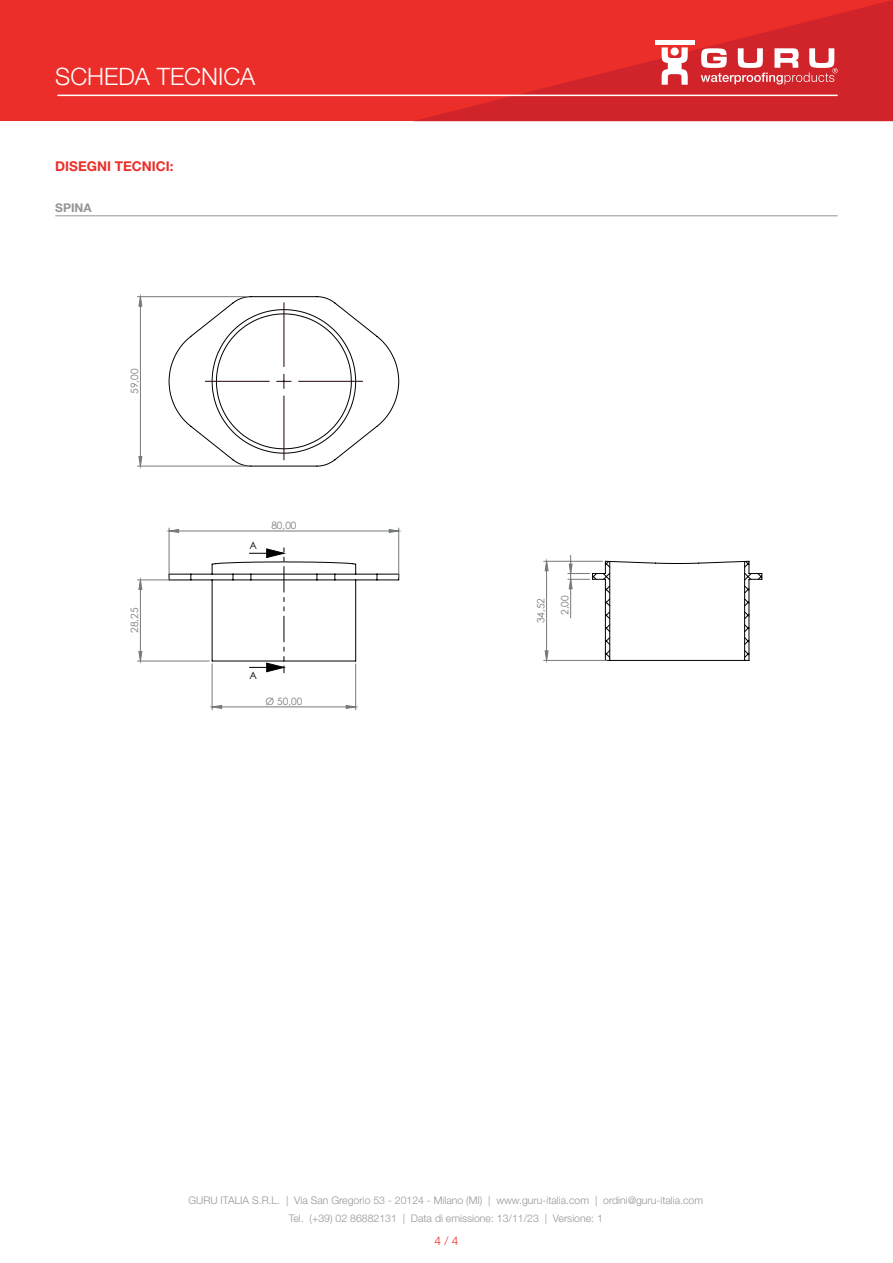
<style>
.page{position:relative;width:893px;height:1263px;background:#fff}
.page>*{position:absolute;margin:0;border:0;box-sizing:border-box;transform-origin:0 0}
.t1{font:300 24px "Helvetica Neue LT Std";color:#fff}
.t2{font:700 13.5px "Helvetica Neue LT Std";color:#eb2e29}
.t3{font:700 12px "Helvetica Neue LT Std";color:#939598}
.t4{font:300 12px "Helvetica Neue LT Std";color:#eb2e29}
.t5{font:300 10.5px/18px "Helvetica Neue LT Std";color:#939598;text-align:center}
.t6{font:10.2px "Century Gothic";color:#75797b}
.t7{font:10.2px "Century Gothic";color:#000001}
</style>
<div class="page">
<div style="left:0;top:0;width:893px;height:121px;background:#eb2e29"></div>
<svg style="left:412px;top:0;width:481px;height:121px"></svg>
<hr style="left:57px;top:95px;width:781px;height:1px;background:#fff">
<svg style="left:701px;top:48px;width:137px;height:36px;background:#e06c70"></svg>
<div style="left:655px;top:40px;width:39px;height:5px;background:#fff"></div>
<svg style="left:661px;top:47px;width:27px;height:38px"></svg>
<svg style="left:138px;top:296px;width:409px;height:413px"></svg>
<hr style="left:284px;top:302px;width:1px;height:65px;background:#1e0209">
<hr style="left:205px;top:381px;width:65px;height:1px;background:#1e0209">
<hr style="left:284px;top:396px;width:1px;height:64px;background:#1e0209">
<hr style="left:298px;top:381px;width:65px;height:1px;background:#1e0209">
<svg style="left:277px;top:374px;width:14px;height:14px"></svg>
<hr style="left:355px;top:664px;width:1px;height:46px;background:#75797b">
<hr style="left:212px;top:664px;width:1px;height:46px;background:#75797b">
<hr style="left:398px;top:528px;width:1px;height:49px;background:#75797b">
<hr style="left:169px;top:528px;width:1px;height:49px;background:#75797b">
<hr style="left:544px;top:561px;width:59px;height:1px;background:#75797b">
<hr style="left:544px;top:660px;width:63px;height:1px;background:#75797b">
<hr style="left:137px;top:466px;width:111px;height:1px;background:#75797b">
<hr style="left:137px;top:296px;width:111px;height:1px;background:#75797b">
<hr style="left:137px;top:661px;width:72px;height:1px;background:#75797b">
<hr style="left:137px;top:580px;width:51px;height:1px;background:#75797b">
<svg style="left:168px;top:529px;width:231px;height:179px"></svg>
<svg style="left:545px;top:555px;width:218px;height:105px"></svg>
<svg style="left:139px;top:297px;width:3px;height:364px"></svg>
<hr style="left:55px;top:215px;width:783px;height:1px;background:#939598">
<h1 class="t1" style="left:55px;top:62px;width:202px">SCHEDA TECNICA</h1>
<p class="t2" style="left:55px;top:158px;width:120px">DISEGNI TECNICI:</p>
<p class="t3" style="left:55px;top:200px;width:38px">SPINA</p>
<p class="t6" style="left:127px;top:394px;width:27px;rotate:-90deg">59,00</p>
<p class="t6" style="left:127px;top:633px;width:27px;rotate:-90deg">28,25</p>
<p class="t7" style="left:249px;top:538px;width:9px">A</p>
<p class="t6" style="left:271px;top:518px;width:27px">80,00</p>
<p class="t7" style="left:249px;top:668px;width:9px">A</p>
<p class="t6" style="left:266px;top:694px;width:38px">Ø 50,00</p>
<p class="t6" style="left:534px;top:623px;width:27px;rotate:-90deg">34,52</p>
<p class="t6" style="left:558px;top:615px;width:21px;rotate:-90deg">2,00</p>
<p class="t5" style="left:188px;top:1191px;width:516px">GURU ITALIA S.R.L. | Via San Gregorio 53 - 20124 - Milano (MI) | www.guru-italia.com | ordini@guru-italia.com<br>Tel. (+39) 02 86882131 | Data di emissione: 13/11/23 | Versione: 1</p>
<p class="t4" style="left:434px;top:1233px;width:26px">4 / 4</p>
</div>
